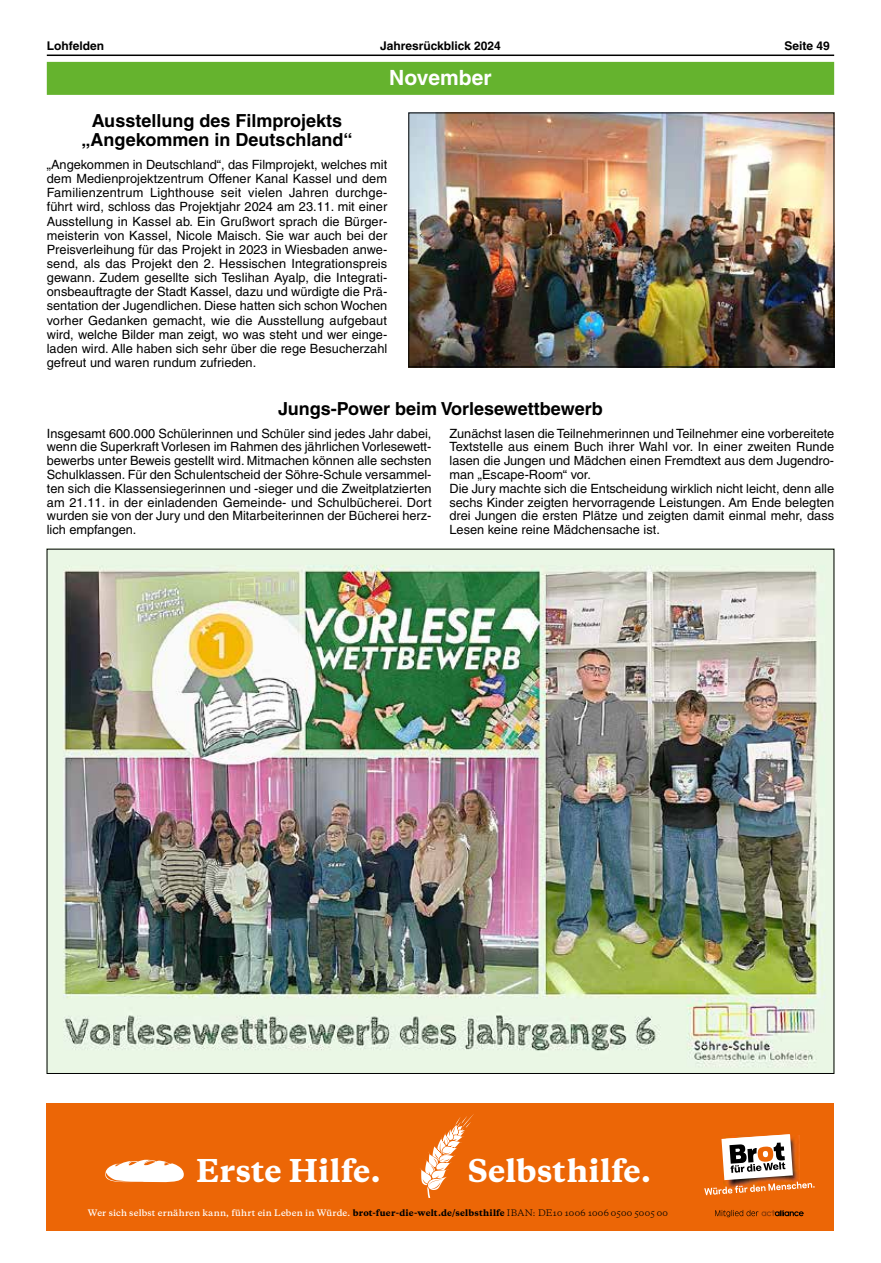
<style>
.page{position:relative;width:881px;height:1263px;background:#fff}
.page>*{position:absolute;margin:0;border:0;box-sizing:border-box;transform-origin:0 0}
.t1{font:29.55px "Galaxie Copernicus Extrabold OV JZPFLB";letter-spacing:.005em;color:#fff}
.t2{font:700 21px "Helvetica LT";color:#fff}
.t3{font:700 18px/19.8px "Helvetica LT";color:#000;text-align:center}
.t4{font:12.75px/14.1px "Helvetica LT";color:#000;text-align:justify}
.t5{font:700 12px "Helvetica LT";color:#000}
.t6{font:8.4px "Galaxie Copernicus Semibold OV IZPFLB";letter-spacing:.025em;color:#fff}
.s1{font-family:"Galaxie Copernicus Extrabold OV JZPFLB";color:#000}
.s2{font-family:"Galaxie Copernicus Book OV KZPFLB";color:#000}
</style>
<div class="page">
<hr style="left:47px;top:55px;width:786px;height:1px;background:#000">
<div style="left:47px;top:62px;width:786px;height:33px;background:#65b32e"></div>
<img style="left:49px;top:551px;width:782px;height:521px">
<img style="left:410px;top:115px;width:421px;height:250px">
<div style="left:408px;top:113px;width:425px;height:254px;border:1px solid #000"></div>
<div style="left:47px;top:1103px;width:786px;height:128px;background:#ec6606"></div>
<svg style="left:704px;top:1134px;width:110px;height:61px"></svg>
<svg style="left:715px;top:1210px;width:88px;height:7px"></svg>
<svg style="left:105px;top:1159px;width:79px;height:24px"></svg>
<svg style="left:420px;top:1115px;width:53px;height:83px"></svg>
<p class="t5" style="left:47px;top:38px;width:59px">Lohfelden</p>
<p class="t5" style="left:380px;top:38px;width:122px">Jahresrückblick 2024</p>
<p class="t5" style="left:784px;top:38px;width:47px">Seite 49</p>
<h2 class="t2" style="left:389px;top:64px;width:104px">November</h2>
<h3 class="t3" style="left:81px;top:110px;width:272px">Ausstellung des Filmprojekts „Angekommen in Deutschland“</h3>
<p class="t4" style="left:47px;top:157px;width:342px">„Angekommen in Deutschland“, das Filmprojekt, welches mit dem Medienprojektzentrum Offener Kanal Kassel und dem Familienzentrum Lighthouse seit vielen Jahren durchge&shy;führt wird, schloss das Projektjahr 2024 am 23.11. mit einer Ausstellung in Kassel ab. Ein Grußwort sprach die Bürger&shy;meisterin von Kassel, Nicole Maisch. Sie war auch bei der Preisverleihung für das Projekt in 2023 in Wiesbaden anwe&shy;send, als das Projekt den 2. Hessischen Integrationspreis gewann. Zudem gesellte sich Teslihan Ayalp, die Integrati&shy;onsbeauftragte der Stadt Kassel, dazu und würdigte die Prä&shy;sentation der Jugendlichen. Diese hatten sich schon Wochen vorher Gedanken gemacht, wie die Ausstellung aufgebaut wird, welche Bilder man zeigt, wo was steht und wer einge&shy;laden wird. Alle haben sich sehr über die rege Besucherzahl gefreut und waren rundum zufrieden.</p>
<h3 class="t3" style="left:278px;top:399px;width:326px">Jungs-Power beim Vorlesewettbewerb</h3>
<p class="t4" style="left:47px;top:426px;width:386px">Insgesamt 600.000 Schülerinnen und Schüler sind jedes Jahr dabei, wenn die Superkraft Vorlesen im Rahmen des jährlichen Vorlesewett&shy;bewerbs unter Beweis gestellt wird. Mitmachen können alle sechsten Schulklassen. Für den Schulentscheid der Söhre-Schule versammel&shy;ten sich die Klassensiegerinnen und -sieger und die Zweitplatzierten am 21.11. in der einladenden Gemeinde- und Schulbücherei. Dort wurden sie von der Jury und den Mitarbeiterinnen der Bücherei herz&shy;lich empfangen.</p>
<p class="t4" style="left:449px;top:426px;width:386px;text-align:left">Zunächst lasen die Teilnehmerinnen und Teilnehmer eine vorbereitete Textstelle aus einem Buch ihrer Wahl vor. In einer zweiten Runde lasen die Jungen und Mädchen einen Fremdtext aus dem Jugendro&shy;man „Escape-Room“ vor.<br>Die Jury machte sich die Entscheidung wirklich nicht leicht, denn alle sechs Kinder zeigten hervorragende Leistungen. Am Ende belegten drei Jungen die ersten Plätze und zeigten damit einmal mehr, dass Lesen keine reine Mädchensache ist.</p>
<h1 class="t1" style="left:196px;top:1151px;width:186px">Erste Hilfe.</h1>
<h1 class="t1" style="left:467px;top:1151px;width:185px">Selbsthilfe.</h1>
<p class="t6" style="left:88px;top:1207px;width:581px">Wer sich selbst ernähren kann, führt ein Leben in Würde. <span class="s1">brot-fuer-die-welt.de/selbsthilfe</span> <span class="s2">IBAN: DE10 1006 1006 0500 5005 00</span></p>
</div>
